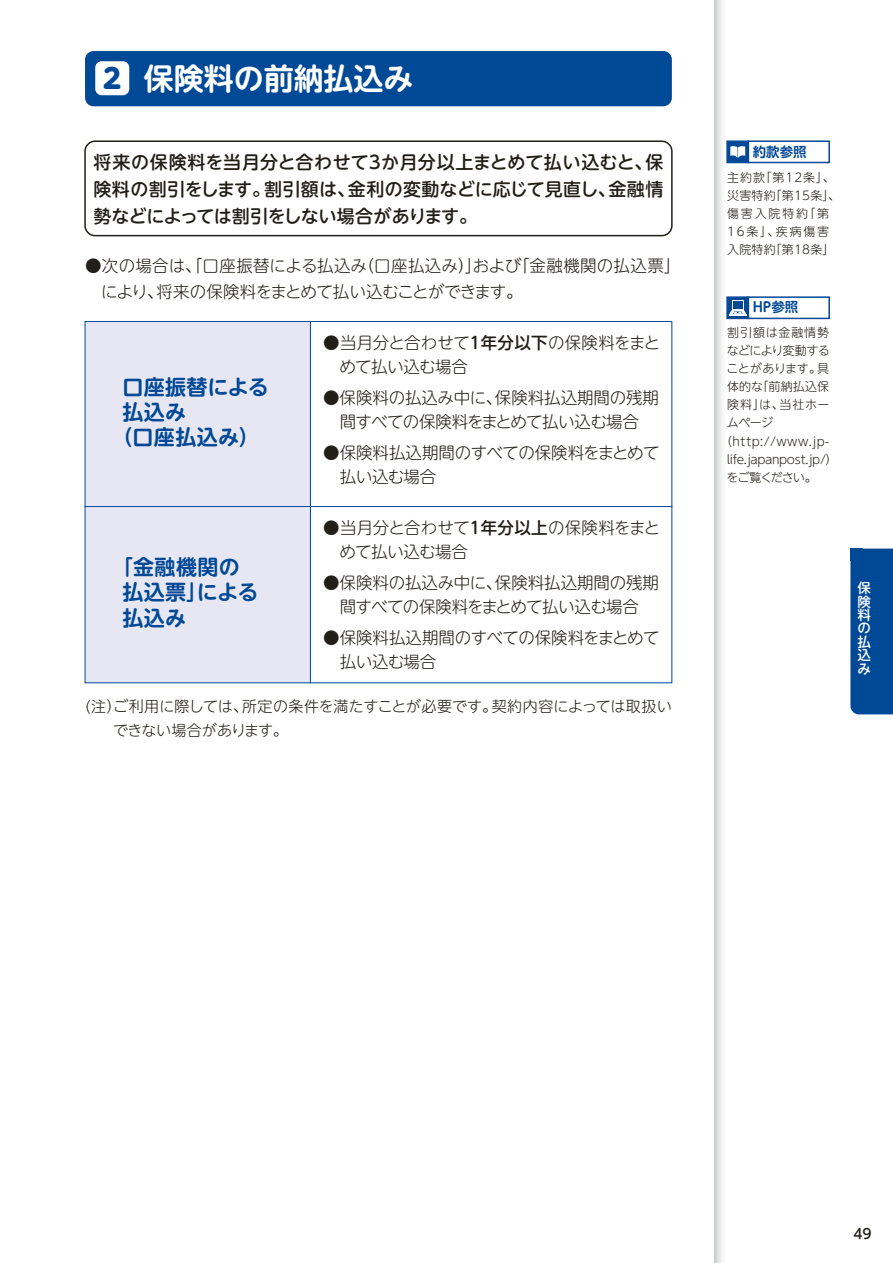
<style>
.page{position:relative;width:893px;height:1263px;background:#fff}
.page>*{position:absolute;margin:0;border:0;box-sizing:border-box;transform-origin:0 0}
.t1{font:30px "UD Shin M Go Pro De Bold 90 pv RKSJ H";color:#fff}
.t2{font:21px/25.2px "UD Shin M Go Pro De Bold 90 pv RKSJ H";letter-spacing:.02em;color:#004997}
.t3{font:18px/27px "UD Shin M Go Pro Medium 90 pv RKSJ H";letter-spacing:-.01em;color:#221f19;text-align:justify}
.t4{font:16.5px/23.9px "UD Shin M Go Pro Light 90 pv RKSJ H";letter-spacing:-.015em;color:#221f19}
.t5{font:16.5px/25.5px "UD Shin M Go Pro Light 90 pv RKSJ H";letter-spacing:.005em;color:#221f19}
.t6{font:15px/23.9px "UD Shin M Go Pro Light 90 pv RKSJ H";letter-spacing:.01em;color:#221f19}
.t7{font:13.8px "UD Shin M Go Pro Medium 90 pv RKSJ H";color:#221f19}
.t8{font:13.5px "UD Shin M Go Pro De Bold 90 pv RKSJ H";color:#004997}
.t9{font:13.5px/13.5px "UD Shin M Go Pro Medium 90 pv RKSJ V";color:#fff;text-align:justify}
.t10{font:12px/18px "UD Shin M Go Pro Light 90 pv RKSJ H";letter-spacing:.08em;color:#221f19}
.t11{font:12px "UD Shin M Go Pro Light 90 pv RKSJ H";letter-spacing:.02em;color:#221f19}
.t12{font:12px "UD Shin M Go Pro Light 90 pv RKSJ H";letter-spacing:-.025em;color:#221f19}
.t13{font:12px "UD Shin M Go Pro Light 90 pv RKSJ H";letter-spacing:-.055em;color:#221f19}
.t14{font:12px "UD Shin M Go Pro Light 90 pv RKSJ H";letter-spacing:-.075em;color:#221f19}
.s1{font-family:"UD Shin M Go Pro Heavy 90 pv RKSJ H";font-size:27.15px;color:#004997}
.s2{font-family:"UD Shin M Go Pro Medium 90 pv RKSJ H"}
</style>
<div class="page">
<svg style="left:714px;top:0;width:13px;height:1263px"></svg>
<div style="left:85px;top:51px;width:587px;height:55px;background:#004997;border-radius:9px"></div>
<div style="left:95px;top:61px;width:34px;height:34px;background:#fff;border-radius:6px"></div>
<div style="left:84px;top:140px;width:589px;height:96px;border:2px solid #221f19;border-radius:10px"></div>
<div style="left:727px;top:141px;width:21px;height:21px;background:#004997"></div>
<div style="left:726px;top:140px;width:23px;height:23px;border:2px solid #004997"></div>
<div style="left:748px;top:140px;width:82px;height:23px;border:2px solid #004997"></div>
<svg style="left:730px;top:146px;width:15px;height:12px"></svg>
<svg style="left:729px;top:299px;width:17px;height:11px"></svg>
<div style="left:726px;top:296px;width:23px;height:23px;border:2px solid #004997"></div>
<div style="left:748px;top:296px;width:82px;height:23px;border:2px solid #004997"></div>
<svg style="left:732px;top:300px;width:12px;height:9px"></svg>
<div style="left:733px;top:301px;width:10px;height:7px;background:#004997"></div>
<svg style="left:729px;top:310px;width:17px;height:4px"></svg>
<div style="left:310px;top:321px;width:362px;height:186px;border:1px solid #004997"></div>
<div style="left:85px;top:321px;width:225px;height:185px;background:#e7e7f4"></div>
<div style="left:85px;top:321px;width:226px;height:186px;border:1px solid #004997"></div>
<div style="left:310px;top:506px;width:362px;height:177px;border:1px solid #004997"></div>
<div style="left:85px;top:506px;width:225px;height:177px;background:#e7e7f4"></div>
<div style="left:85px;top:506px;width:226px;height:177px;border:1px solid #004997"></div>
<div style="left:850px;top:549px;width:43px;height:165px;background:#004997"></div>
<div style="left:850px;top:549px;width:13px;height:12px;background:#004997"></div>
<h1 class="t1" style="left:103px;top:68px;width:312px"><span class="s1">2</span> 保険料の前納払込み</h1>
<p class="t3" style="left:94px;top:151px;width:571px">将来の保険料を当月分と合わせて３か月分以上まとめて払い込むと、保険料の割引をします。割引額は、金利の変動などに応じて見直し、金融情勢などによっては割引をしない場合があります。</p>
<p class="t5" style="left:101px;top:256px;width:581px;text-indent:-16px">●次の場合は、「口座振替による払込み（口座払込み）」および「金融機関の払込票」により、将来の保険料をまとめて払い込むことができます。</p>
<p class="t4" style="left:339px;top:333px;width:322px;text-indent:-16px">●当月分と合わせて<span class="s2">１年分以下</span>の保険料をまとめて払い込む場合</p>
<p class="t4" style="left:323px;top:388px;width:337px;text-align:center">●保険料の払込み中に、保険料払込期間の残期間すべての保険料をまとめて払い込む場合</p>
<p class="t4" style="left:340px;top:443px;width:321px;text-indent:-16px">●保険料払込期間のすべての保険料をまとめて払い込む場合</p>
<p class="t4" style="left:339px;top:518px;width:322px;text-indent:-16px">●当月分と合わせて<span class="s2">１年分以上</span>の保険料をまとめて払い込む場合</p>
<p class="t4" style="left:323px;top:573px;width:337px;text-align:center">●保険料の払込み中に、保険料払込期間の残期間すべての保険料をまとめて払い込む場合</p>
<p class="t4" style="left:340px;top:628px;width:321px;text-indent:-16px">●保険料払込期間のすべての保険料をまとめて払い込む場合</p>
<p class="t6" style="left:113px;top:696px;width:560px;text-indent:-28px">(注）ご利用に際しては、所定の条件を満たすことが必要です。契約内容によっては取扱いできない場合があります。</p>
<p class="t2" style="left:122px;top:377px;width:148px">口座振替による</p>
<p class="t2" style="left:122px;top:402px;width:65px">払込み</p>
<p class="t2" style="left:112px;top:427px;width:149px">（口座払込み）</p>
<p class="t2" style="left:122px;top:557px;width:138px;text-indent:-11px">「金融機関の払込票」による払込み</p>
<p class="t8" style="left:753px;top:146px;width:56px">約款参照</p>
<p class="t10" style="left:727px;top:170px;width:115px">主約款「第12条」、災害特約「第15条」、傷害入院特約「第<br>16条」、疾病傷害入院特約「第18条」</p>
<p class="t8" style="left:753px;top:302px;width:47px">HP参照</p>
<p class="t10" style="left:727px;top:326px;width:104px">割引額は金融情勢</p>
<p class="t13" style="left:727px;top:346px;width:104px">などにより変動する</p>
<p class="t12" style="left:726px;top:364px;width:104px">ことがあります。具</p>
<p class="t11" style="left:727px;top:382px;width:104px">体的な「前納払込保</p>
<p class="t11" style="left:727px;top:400px;width:104px">険料」は、当社ホー</p>
<p class="t11" style="left:727px;top:418px;width:48px">ムページ</p>
<p class="t11" style="left:721px;top:436px;width:110px">（http://www.jp-</p>
<p class="t12" style="left:727px;top:454px;width:112px">life.japanpost.jp/）</p>
<p class="t14" style="left:726px;top:472px;width:92px">をご覧ください。</p>
<p class="t9" style="left:858px;top:583px;width:15px">保険料の払込み</p>
<p class="t7" style="left:853px;top:1228px;width:20px">49</p>
</div>
